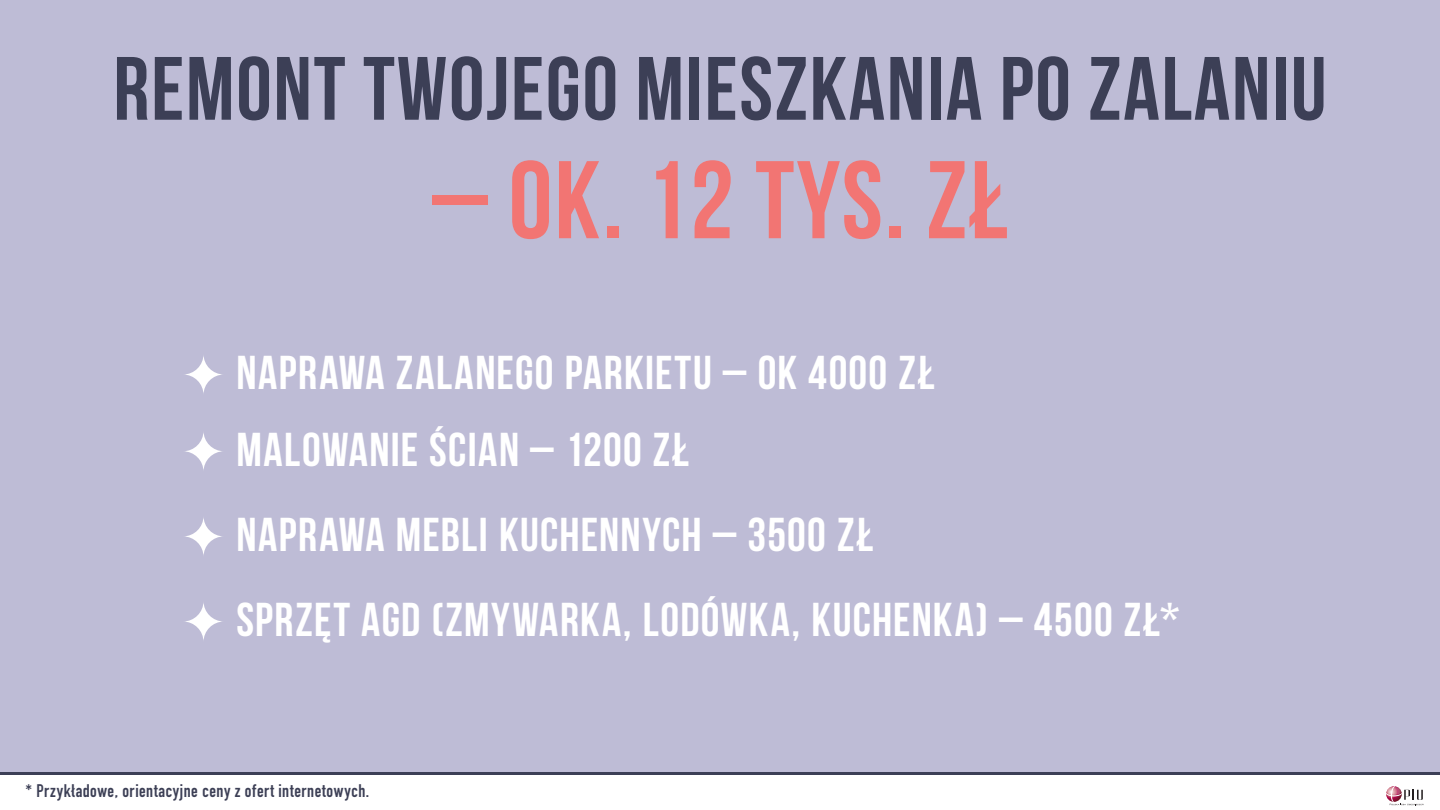
<style>
.page{position:relative;width:1440px;height:810px;background:#fff}
.page>*{position:absolute;margin:0;border:0;box-sizing:border-box;transform-origin:0 0}
.t1{font:700 110.1px "Bebas Neue";letter-spacing:.02em;color:#f27573}
.t2{font:700 89.62px "Bebas Neue";letter-spacing:.02em;color:#3c3f56}
.t3{font:700 47.25px "Bebas Neue";letter-spacing:.025em;color:#fff}
.t4{font:700 18px "DIN Condensed";letter-spacing:.03em;color:#3c3f55}
</style>
<div class="page">
<svg style="left:1386px;top:786px;width:38px;height:19px"></svg>
<div style="left:0;top:0;width:1440px;height:775px;background:#bebcd6"></div>
<svg style="left:183px;top:354px;width:41px;height:41px"></svg>
<svg style="left:183px;top:431px;width:41px;height:41px"></svg>
<svg style="left:183px;top:516px;width:41px;height:41px"></svg>
<svg style="left:183px;top:601px;width:41px;height:41px"></svg>
<hr style="left:0;top:772px;width:1440px;height:3px;background:#3c3f56">
<p class="t2" style="left:113px;top:40px;width:1215px">REMONT TWOJEGO MIESZKANIA PO ZALANIU</p>
<p class="t1" style="left:432px;top:140px;width:577px">– OK. 12 TYS. ZŁ</p>
<p class="t3" style="left:236px;top:347px;width:700px">NAPRAWA ZALANEGO PARKIETU – OK 4000 ZŁ</p>
<p class="t3" style="left:236px;top:424px;width:454px">MALOWANIE ŚCIAN – 1200 ZŁ</p>
<p class="t3" style="left:236px;top:509px;width:638px">NAPRAWA MEBLI KUCHENNYCH – 3500 ZŁ</p>
<p class="t3" style="left:236px;top:594px;width:944px">SPRZĘT AGD (ZMYWARKA, LODÓWKA, KUCHENKA) – 4500 ZŁ*</p>
<p class="t4" style="left:25px;top:778px;width:345px">* Przykładowe, orientacyjne ceny z ofert internetowych.</p>
</div>
